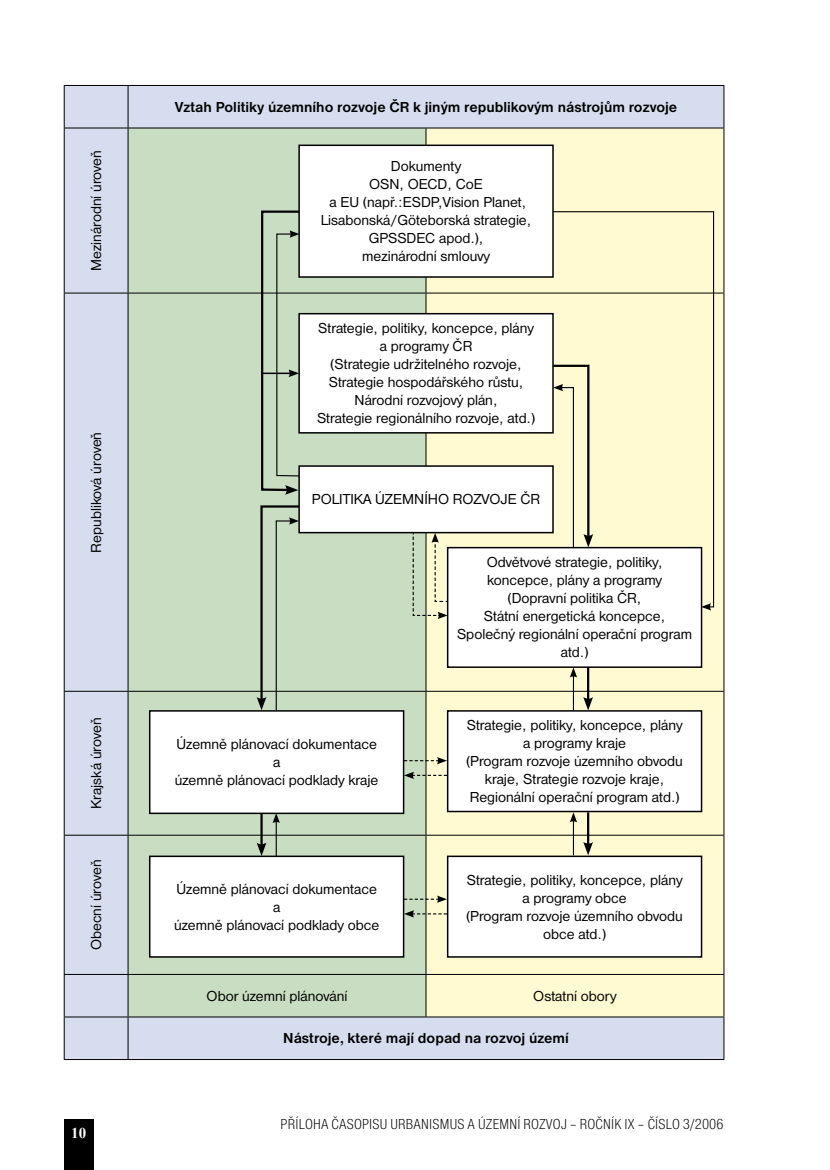
<style>
.page{position:relative;width:830px;height:1170px;background:#fff}
.page>*{position:absolute;margin:0;border:0;box-sizing:border-box;transform-origin:0 0}
.t1{font:15px/18px "Nimbus Sans DOT";color:#000;text-align:center}
.t2{font:700 15px "Nimbus Sans DOT";letter-spacing:-.005em;color:#000}
.t3{font:15px "Nimbus Sans DOT Ligh Cond";letter-spacing:.015em;color:#000}
.t4{font:700 15px "Times New Roman";color:#fff}
</style>
<div class="page">
<div style="left:64px;top:1118px;width:30px;height:51px;background:#000"></div>
<div style="left:65px;top:86px;width:658px;height:973px;background:#d5ddee"></div>
<div style="left:129px;top:129px;width:296px;height:887px;background:#c8ddc1"></div>
<div style="left:426px;top:129px;width:297px;height:887px;background:#fffad2"></div>
<hr style="left:64px;top:85px;width:64px;height:1px;background:#000">
<hr style="left:64px;top:86px;width:1px;height:42px;background:#000">
<hr style="left:128px;top:85px;width:298px;height:1px;background:#000">
<hr style="left:128px;top:86px;width:1px;height:42px;background:#000">
<hr style="left:426px;top:85px;width:298px;height:1px;background:#000">
<hr style="left:723px;top:86px;width:1px;height:42px;background:#000">
<hr style="left:64px;top:128px;width:64px;height:1px;background:#000">
<hr style="left:64px;top:128px;width:1px;height:165px;background:#000">
<hr style="left:128px;top:128px;width:298px;height:1px;background:#000">
<hr style="left:128px;top:128px;width:1px;height:165px;background:#000">
<hr style="left:426px;top:128px;width:298px;height:1px;background:#000">
<hr style="left:425px;top:128px;width:1px;height:165px;background:#000">
<hr style="left:723px;top:128px;width:1px;height:165px;background:#000">
<hr style="left:64px;top:293px;width:64px;height:1px;background:#000">
<hr style="left:64px;top:293px;width:1px;height:398px;background:#000">
<hr style="left:128px;top:293px;width:298px;height:1px;background:#000">
<hr style="left:128px;top:293px;width:1px;height:398px;background:#000">
<hr style="left:426px;top:293px;width:298px;height:1px;background:#000">
<hr style="left:425px;top:293px;width:1px;height:398px;background:#000">
<hr style="left:723px;top:293px;width:1px;height:398px;background:#000">
<hr style="left:64px;top:691px;width:64px;height:1px;background:#000">
<hr style="left:64px;top:691px;width:1px;height:143px;background:#000">
<hr style="left:128px;top:691px;width:298px;height:1px;background:#000">
<hr style="left:128px;top:691px;width:1px;height:143px;background:#000">
<hr style="left:426px;top:691px;width:298px;height:1px;background:#000">
<hr style="left:425px;top:691px;width:1px;height:143px;background:#000">
<hr style="left:723px;top:691px;width:1px;height:143px;background:#000">
<hr style="left:64px;top:834px;width:64px;height:1px;background:#000">
<hr style="left:64px;top:835px;width:1px;height:138px;background:#000">
<hr style="left:128px;top:834px;width:298px;height:1px;background:#000">
<hr style="left:128px;top:835px;width:1px;height:138px;background:#000">
<hr style="left:426px;top:834px;width:298px;height:1px;background:#000">
<hr style="left:425px;top:835px;width:1px;height:138px;background:#000">
<hr style="left:723px;top:835px;width:1px;height:138px;background:#000">
<hr style="left:64px;top:973px;width:64px;height:1px;background:#000">
<hr style="left:64px;top:974px;width:1px;height:42px;background:#000">
<hr style="left:128px;top:973px;width:298px;height:1px;background:#000">
<hr style="left:128px;top:974px;width:1px;height:42px;background:#000">
<hr style="left:426px;top:973px;width:298px;height:1px;background:#000">
<hr style="left:425px;top:974px;width:1px;height:42px;background:#000">
<hr style="left:723px;top:974px;width:1px;height:42px;background:#000">
<hr style="left:64px;top:1016px;width:64px;height:1px;background:#000">
<hr style="left:64px;top:1017px;width:1px;height:42px;background:#000">
<hr style="left:128px;top:1016px;width:298px;height:1px;background:#000">
<hr style="left:128px;top:1017px;width:1px;height:42px;background:#000">
<hr style="left:426px;top:1016px;width:298px;height:1px;background:#000">
<hr style="left:723px;top:1017px;width:1px;height:42px;background:#000">
<hr style="left:64px;top:1059px;width:64px;height:1px;background:#000">
<hr style="left:128px;top:1059px;width:298px;height:1px;background:#000">
<hr style="left:426px;top:1059px;width:298px;height:1px;background:#000">
<div style="left:299px;top:145px;width:253px;height:132px;background:#fff"></div>
<div style="left:298px;top:144px;width:255px;height:134px;border:2px solid #000"></div>
<div style="left:299px;top:314px;width:253px;height:119px;background:#fff"></div>
<div style="left:298px;top:313px;width:255px;height:120px;border:2px solid #000"></div>
<div style="left:299px;top:466px;width:253px;height:66px;background:#fff"></div>
<div style="left:298px;top:465px;width:255px;height:68px;border:2px solid #000"></div>
<div style="left:447px;top:547px;width:254px;height:120px;background:#fff"></div>
<div style="left:446px;top:547px;width:256px;height:121px;border:2px solid #000"></div>
<div style="left:447px;top:710px;width:254px;height:101px;background:#fff"></div>
<div style="left:446px;top:710px;width:256px;height:102px;border:2px solid #000"></div>
<div style="left:447px;top:856px;width:254px;height:100px;background:#fff"></div>
<div style="left:446px;top:855px;width:256px;height:102px;border:2px solid #000"></div>
<div style="left:150px;top:710px;width:253px;height:103px;background:#fff"></div>
<div style="left:149px;top:710px;width:255px;height:104px;border:2px solid #000"></div>
<div style="left:150px;top:856px;width:253px;height:100px;background:#fff"></div>
<div style="left:149px;top:855px;width:255px;height:102px;border:2px solid #000"></div>
<hr style="left:260px;top:813px;width:2px;height:33px;background:#000">
<svg style="left:256px;top:842px;width:10px;height:13px"></svg>
<svg style="left:260px;top:209px;width:41px;height:286px;background:#adbfa7"></svg>
<svg style="left:256px;top:504px;width:45px;height:207px;background:#b3c6ad"></svg>
<hr style="left:275px;top:820px;width:2px;height:35px;background:#000">
<svg style="left:272px;top:813px;width:8px;height:10px"></svg>
<hr style="left:586px;top:667px;width:3px;height:34px;background:#000">
<svg style="left:583px;top:697px;width:9px;height:13px"></svg>
<hr style="left:572px;top:675px;width:1px;height:35px;background:#000">
<svg style="left:569px;top:667px;width:8px;height:10px"></svg>
<hr style="left:586px;top:812px;width:3px;height:33px;background:#000">
<svg style="left:583px;top:841px;width:9px;height:14px"></svg>
<hr style="left:572px;top:819px;width:1px;height:36px;background:#000">
<svg style="left:569px;top:812px;width:8px;height:10px"></svg>
<svg style="left:552px;top:210px;width:162px;height:398px"></svg>
<svg style="left:700px;top:603px;width:10px;height:7px"></svg>
<svg style="left:404px;top:757px;width:43px;height:7px"></svg>
<svg style="left:404px;top:771px;width:43px;height:8px"></svg>
<svg style="left:404px;top:895px;width:43px;height:7px"></svg>
<svg style="left:404px;top:910px;width:43px;height:7px"></svg>
<svg style="left:550px;top:363px;width:43px;height:185px;background:#dedab9"></svg>
<svg style="left:412px;top:531px;width:36px;height:88px;background:#cbd0b1"></svg>
<p class="t1" style="left:87px;top:271px;width:122px;rotate:-90deg">Mezinárodní úroveň</p>
<p class="t1" style="left:87px;top:552px;width:122px;rotate:-90deg">Republiková úroveň</p>
<p class="t1" style="left:87px;top:808px;width:93px;rotate:-90deg">Krajská úroveň</p>
<p class="t1" style="left:87px;top:950px;width:92px;rotate:-90deg">Obecní úroveň</p>
<p class="t4" style="left:71px;top:1122px;width:16px">10</p>
<p class="t2" style="left:175px;top:98px;width:504px">Vztah Politiky územního rozvoje ČR k jiným republikovým nástrojům rozvoje</p>
<p class="t1" style="left:320px;top:157px;width:212px">Dokumenty<br>OSN, OECD, CoE<br>a EU (např.:ESDP,Vision Planet,<br>Lisabonská/Göteborská strategie,<br>GPSSDEC apod.),<br>mezinárodní smlouvy</p>
<p class="t1" style="left:317px;top:319px;width:219px">Strategie, politiky, koncepce, plány a programy ČR<br>(Strategie udržitelného rozvoje,<br>Strategie hospodářského růstu,<br>Národní rozvojový plán,<br>Strategie regionálního rozvoje, atd.)</p>
<p class="t1" style="left:312px;top:490px;width:230px">POLITIKA ÚZEMNÍHO ROZVOJE ČR</p>
<p class="t1" style="left:175px;top:735px;width:205px">Územně plánovací dokumentace a<br>územně plánovací podklady kraje</p>
<p class="t1" style="left:174px;top:879px;width:206px">Územně plánovací dokumentace a<br>územně plánovací podklady obce</p>
<p class="t1" style="left:457px;top:553px;width:236px">Odvětvové strategie, politiky, koncepce, plány a programy (Dopravní politika ČR,<br>Státní energetická koncepce,<br>Společný regionální operační program atd.)</p>
<p class="t1" style="left:466px;top:716px;width:218px">Strategie, politiky, koncepce, plány a programy kraje<br>(Program rozvoje územního obvodu kraje, Strategie rozvoje kraje,<br>Regionální operační program atd.)</p>
<p class="t1" style="left:466px;top:870px;width:218px">Strategie, politiky, koncepce, plány a programy obce<br>(Program rozvoje územního obvodu obce atd.)</p>
<p class="t1" style="left:206px;top:986px;width:142px">Obor územní plánování</p>
<p class="t1" style="left:533px;top:986px;width:85px">Ostatní obory</p>
<p class="t2" style="left:283px;top:1029px;width:287px">Nástroje, které mají dopad na rozvoj území</p>
<p class="t3" style="left:280px;top:1115px;width:444px">PŘÍLOHA ČASOPISU URBANISMUS A ÚZEMNÍ ROZVOJ – ROČNÍK IX – ČÍSLO 3/2006</p>
</div>
